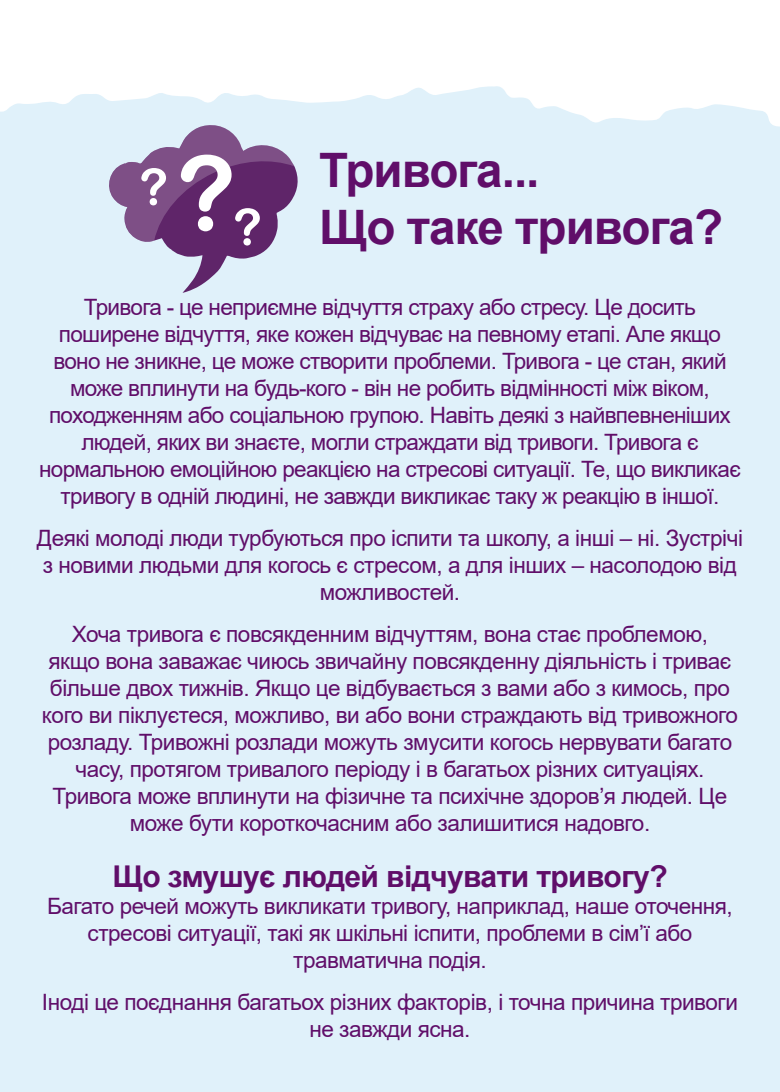
<style>
.page{position:relative;width:780px;height:1092px;background:#fff}
.page>*{position:absolute;margin:0;border:0;box-sizing:border-box;transform-origin:0 0}
.t1{font:700 47.5px "Arial";letter-spacing:-.02em;color:#600e69}
.t2{font:700 30px "Arial";letter-spacing:-.02em;color:#600e69}
.t3{font:22.5px/27px "Arial";letter-spacing:-.02em;color:#600e69;text-align:center}
</style>
<div class="page">
<div style="left:0;top:86px;width:780px;height:1005px;background:#e0f1fa"></div>
<svg style="left:105px;top:123px;width:195px;height:170px;background:#a996b9"></svg>
<p class="t1" style="left:319px;top:137px;width:222px">Тривога...</p>
<p class="t1" style="left:319px;top:194px;width:405px">Що таке тривога?</p>
<p class="t3" style="left:39px;top:293px;width:703px">Тривога - це неприємне відчуття страху або стресу. Це досить поширене відчуття, яке кожен відчуває на певному етапі. Але якщо воно не зникне, це може створити проблеми. Тривога - це стан, який може вплинути на будь-кого - він не робить відмінності між віком, походженням або соціальною групою. Навіть деякі з найвпевненіших людей, яких ви знаєте, могли страждати від тривоги. Тривога є нормальною емоційною реакцією на стресові ситуації. Те, що викликає тривогу в одній людині, не завжди викликає таку ж реакцію в іншої.</p>
<p class="t3" style="left:37px;top:524px;width:707px">Деякі молоді люди турбуються про іспити та школу, а інші – ні. Зустрічі з новими людьми для когось є стресом, а для інших – насолодою від можливостей.</p>
<p class="t3" style="left:42px;top:620px;width:697px">Хоча тривога є повсякденним відчуттям, вона стає проблемою,<br>якщо вона заважає чиюсь звичайну повсякденну діяльність і триває більше двох тижнів. Якщо це відбувається з вами або з кимось, про кого ви піклуєтеся, можливо, ви або вони страждають від тривожного розладу. Тривожні розлади можуть змусити когось нервувати багато часу, протягом тривалого періоду і в багатьох різних ситуаціях.<br>Тривога може вплинути на фізичне та психічне здоров’я людей. Це може бути короткочасним або залишитися надовго.</p>
<p class="t2" style="left:112px;top:855px;width:556px">Що змушує людей відчувати тривогу?</p>
<p class="t3" style="left:47px;top:892px;width:687px">Багато речей можуть викликати тривогу, наприклад, наше оточення, стресові ситуації, такі як шкільні іспити, проблеми в сім’ї або травматична подія.</p>
<p class="t3" style="left:42px;top:988px;width:697px">Іноді це поєднання багатьох різних факторів, і точна причина тривоги не завжди ясна.</p>
</div>
